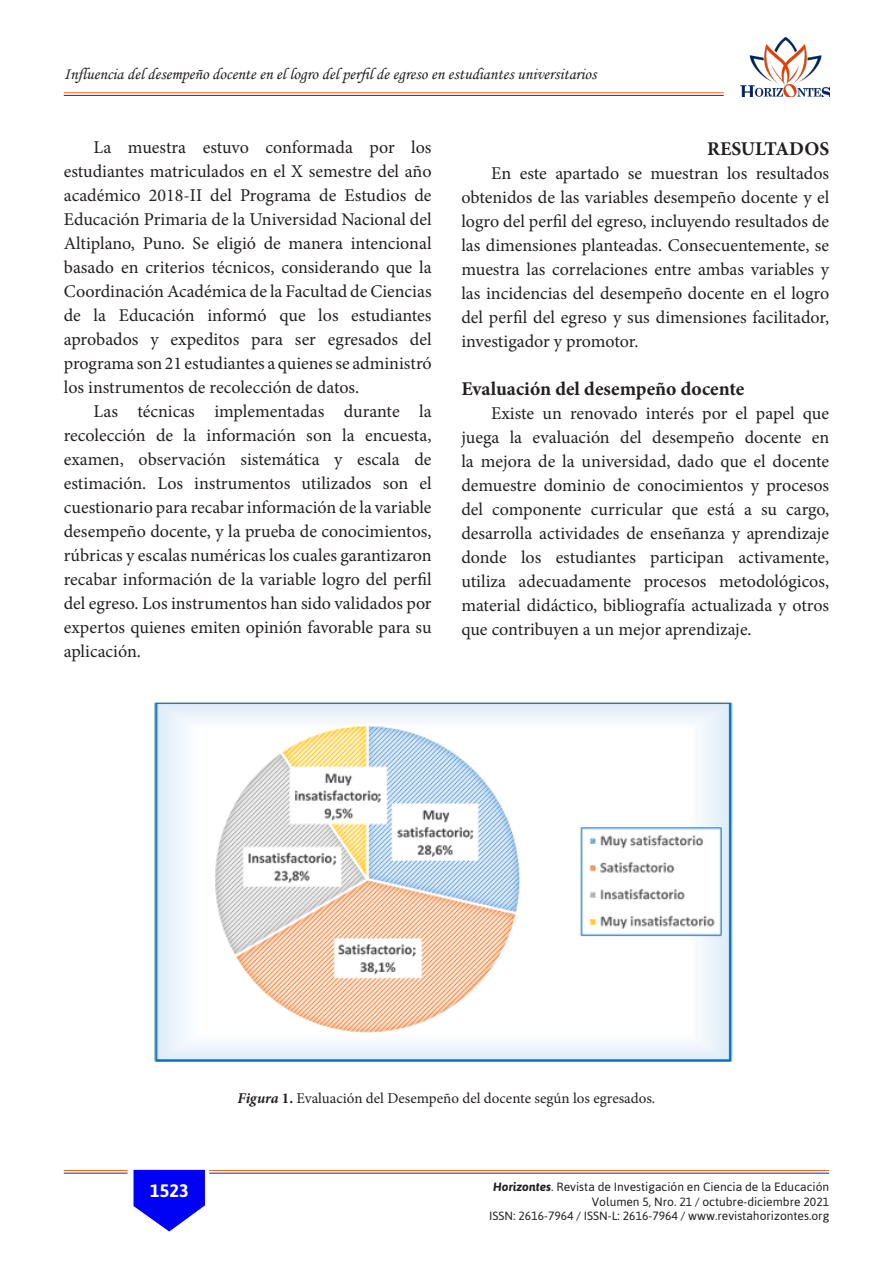
<style>
.page{position:relative;width:893px;height:1263px;background:#fff}
.page>*{position:absolute;margin:0;border:0;box-sizing:border-box;transform-origin:0 0}
.Titulo_Interno{font:700 19.5px "Minion Pro";color:#231f20}
.Titulo_Principal{font:700 19.5px "Minion Pro";color:#231f20}
.t1{font:18px/24px "Minion Pro";color:#231f20;text-align:justify}
.t2{font:700 18px "Asap";color:#fff}
.t3{font:16.5px "Monotype Corsiva";color:#231f20}
.t4{font:15px "Minion Pro";color:#231f20}
.t5{font:12px/14.4px "Asap";color:#231f20;text-align:right}
.s1{font-weight:700;font-style:italic}
.s2{font-weight:700}
</style>
<div class="page">
<hr style="left:209px;top:1172px;width:620px;height:2px;background:#30327d">
<hr style="left:209px;top:1170px;width:620px;height:1px;background:#f36821">
<hr style="left:64px;top:1172px;width:64px;height:2px;background:#30327d">
<hr style="left:64px;top:1170px;width:64px;height:1px;background:#f36821">
<svg style="left:134px;top:1170px;width:71px;height:61px"></svg>
<img style="left:740px;top:36px;width:89px;height:61px">
<hr style="left:64px;top:95px;width:660px;height:1px;background:#30327d">
<hr style="left:64px;top:92px;width:660px;height:1px;background:#f36821">
<img style="left:154px;top:702px;width:579px;height:360px">
<p class="t3" style="left:64px;top:64px;width:534px">Influencia del desempeño docente en el logro del perfil de egreso en estudiantes universitarios</p>
<p class="t1" style="left:64px;top:136px;width:369px;text-indent:30px">La muestra estuvo conformada por los estudiantes matriculados en el X semestre del año académico 2018-II del Programa de Estudios de Educación Primaria de la Universidad Nacional del Altiplano, Puno. Se eligió de manera intencional basado en criterios técnicos, considerando que la Coordinación Académica de la Facultad de Ciencias de la Educación informó que los estudiantes aprobados y expeditos para ser egresados del programa son 21 estudiantes a quienes se administró los instrumentos de recolección de datos.</p>
<p class="t1" style="left:64px;top:400px;width:369px;text-indent:30px">Las técnicas implementadas durante la recolección de la información son la encuesta, examen, observación sistemática y escala de estimación. Los instrumentos utilizados son el cuestionario para recabar información de la variable desempeño docente, y la prueba de conocimientos, rúbricas y escalas numéricas los cuales garantizaron recabar información de la variable logro del perfil del egreso. Los instrumentos han sido validados por expertos quienes emiten opinión favorable para su aplicación.</p>
<p class="Titulo_Principal" style="left:707px;top:135px;width:124px">RESULTADOS</p>
<p class="t1" style="left:461px;top:161px;width:369px;text-indent:30px">En este apartado se muestran los resultados obtenidos de las variables desempeño docente y el logro del perfil del egreso, incluyendo resultados de las dimensiones planteadas. Consecuentemente, se muestra las correlaciones entre ambas variables y las incidencias del desempeño docente en el logro del perfil del egreso y sus dimensiones facilitador, investigador y promotor.</p>
<p class="Titulo_Interno" style="left:461px;top:375px;width:285px">Evaluación del desempeño docente</p>
<p class="t1" style="left:461px;top:401px;width:369px;text-indent:30px">Existe un renovado interés por el papel que juega la evaluación del desempeño docente en la mejora de la universidad, dado que el docente demuestre dominio de conocimientos y procesos del componente curricular que está a su cargo, desarrolla actividades de enseñanza y aprendizaje donde los estudiantes participan activamente, utiliza adecuadamente procesos metodológicos, material didáctico, bibliografía actualizada y otros que contribuyen a un mejor aprendizaje.</p>
<p class="t2" style="left:150px;top:1180px;width:40px">1523</p>
<p class="t4" style="left:238px;top:1088px;width:419px"><span class="s1">Figura</span> <span class="s2">1.</span> Evaluación del Desempeño del docente según los egresados.</p>
<p class="t5" style="left:489px;top:1180px;width:341px"><span class="s1">Horizontes</span>. Revista de Investigación en Ciencia de la Educación<br>Volumen 5, Nro. 21 / octubre-diciembre 2021<br>ISSN: 2616-7964 / ISSN-L: 2616-7964 / www.revistahorizontes.org</p>
</div>
